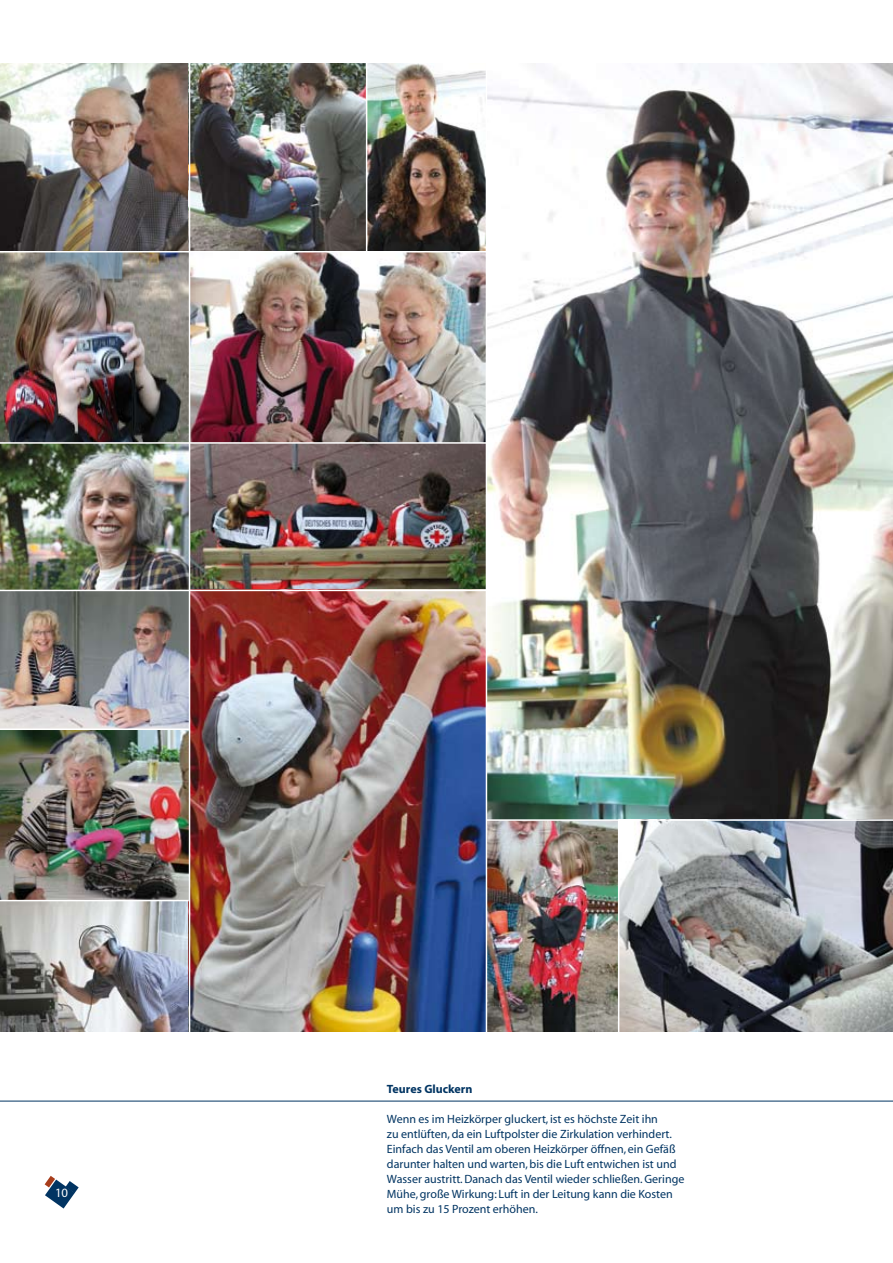
<style>
.page{position:relative;width:893px;height:1263px;background:#fff}
.page>*{position:absolute;margin:0;border:0;box-sizing:border-box;transform-origin:0 0}
.t1{font:12.75px "Myriad";color:#fff}
.t2{font:12px/15px "Myriad";color:#013462}
.t3{font:700 12px "Myriad";color:#013462}
</style>
<div class="page">
<svg style="left:45px;top:1176px;width:34px;height:32px"></svg>
<hr style="left:0;top:1101px;width:893px;height:1px;background:#013462">
<img style="left:0;top:64px;width:893px;height:967px">
<hr style="left:0;top:251px;width:486px;height:1px;background:#fff">
<hr style="left:189px;top:52px;width:1px;height:994px;background:#fff">
<hr style="left:366px;top:38px;width:1px;height:214px;background:#fff">
<hr style="left:486px;top:53px;width:1px;height:989px;background:#fff">
<hr style="left:618px;top:819px;width:1px;height:221px;background:#fff">
<hr style="left:0;top:442px;width:486px;height:2px;background:#fff">
<hr style="left:0;top:590px;width:486px;height:1px;background:#fff">
<hr style="left:0;top:728px;width:189px;height:2px;background:#fff">
<hr style="left:0;top:900px;width:189px;height:1px;background:#fff">
<hr style="left:486px;top:819px;width:407px;height:2px;background:#fff">
<p class="t1" style="left:55px;top:1186px;width:15px">10</p>
<p class="t3" style="left:387px;top:1083px;width:87px">Teures Gluckern</p>
<p class="t2" style="left:387px;top:1112px;width:299px">Wenn es im Heizkörper gluckert, ist es höchste Zeit ihn<br>zu entlüften, da ein Luftpolster die Zirkulation verhindert.<br>Einfach das Ventil am oberen Heizkörper öffnen, ein Gefäß darunter halten und warten, bis die Luft entwichen ist und Wasser austritt. Danach das Ventil wieder schließen. Geringe Mühe, große Wirkung: Luft in der Leitung kann die Kosten um bis zu 15 Prozent erhöhen.</p>
</div>
